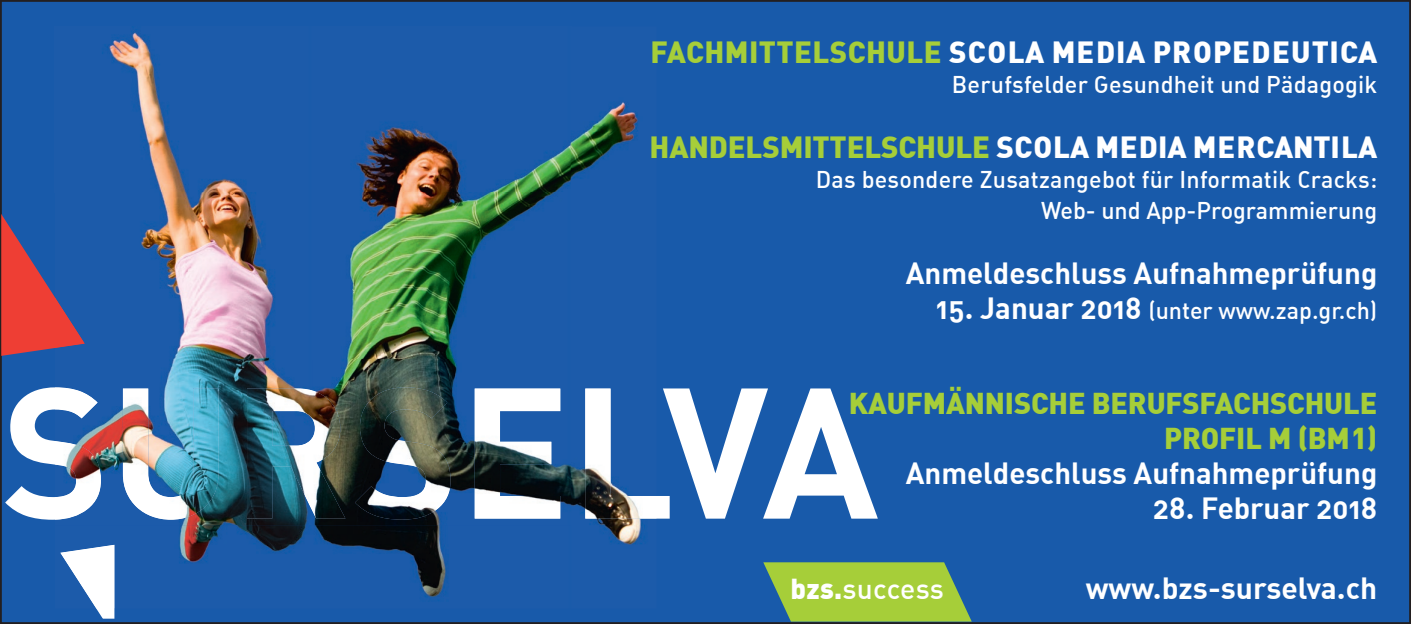
<style>
.page{position:relative;width:1411px;height:624px;background:#fff}
.page>*{position:absolute;margin:0;border:0;box-sizing:border-box;transform-origin:0 0}
.t1{font:30px "DIN Bold Alternate";color:#fff}
.t2{font:900 30px "DIN";letter-spacing:-.005em;color:#fff}
.t3{font:900 30px "DIN";letter-spacing:.015em;color:#fff}
.t4{font:900 29.5px/35px "DIN";letter-spacing:-.005em;color:#a6ce39;text-align:right}
.t5{font:28.25px "DIN Medium Alternate";letter-spacing:.005em;color:#fff}
.t6{font:23.75px/30px "DIN Medium Alternate";letter-spacing:.01em;color:#fff;text-align:right}
.s1{color:#a6ce39}
.s2{font-family:"DIN Bold Alternate";font-size:30px}
.s3{font-family:"DIN";font-weight:900}
</style>
<div class="page">
<div style="left:1px;top:1px;width:1408px;height:622px;background:#185aaa"></div>
<svg style="left:656px;top:388px;width:221px;height:130px"></svg>
<svg style="left:2px;top:215px;width:53px;height:304px"></svg>
<svg style="left:763px;top:562px;width:208px;height:59px;background:#92be48"></svg>
<img style="left:55px;top:31px;width:601px;height:570px">
<img style="left:55px;top:387px;width:46px;height:132px">
<img style="left:123px;top:388px;width:96px;height:131px">
<img style="left:247px;top:388px;width:98px;height:130px">
<img style="left:355px;top:387px;width:95px;height:132px">
<img style="left:474px;top:388px;width:86px;height:130px">
<img style="left:585px;top:388px;width:71px;height:130px">
<img style="left:55px;top:297px;width:30px;height:51px">
<svg style="left:96px;top:544px;width:19px;height:74px"></svg>
<img style="left:60px;top:544px;width:54px;height:64px">
<p class="t3" style="left:650px;top:32px;width:728px"><span class="s1">FACHMITTELSCHULE</span> SCOLA MEDIA PROPEDEUTICA</p>
<p class="t6" style="left:951px;top:69px;width:427px">Berufsfelder Gesundheit und Pädagogik</p>
<p class="t2" style="left:649px;top:127px;width:729px"><span class="s1">HANDELSMITTELSCHULE</span> SCOLA MEDIA MERCANTILA</p>
<p class="t6" style="left:815px;top:164px;width:563px">Das besondere Zusatzangebot für Informatik Cracks:<br>Web- und App-Programmierung</p>
<p class="t1" style="left:905px;top:253px;width:473px">Anmeldeschluss Aufnahmeprüfung</p>
<p class="t6" style="left:935px;top:294px;width:443px"><span class="s2">15. Januar 2018</span> (unter www.zap.gr.ch)</p>
<p class="t4" style="left:848px;top:384px;width:530px">KAUFMÄNNISCHE BERUFSFACHSCHULE<br>PROFIL M (BM1)</p>
<p class="t1" style="left:905px;top:453px;width:473px">Anmeldeschluss Aufnahmeprüfung</p>
<p class="t1" style="left:1153px;top:488px;width:225px">28. Februar 2018</p>
<p class="t5" style="left:790px;top:570px;width:155px"><span class="s3">bzs.</span>success</p>
<p class="t1" style="left:1085px;top:568px;width:293px">www.bzs-surselva.ch</p>
</div>
